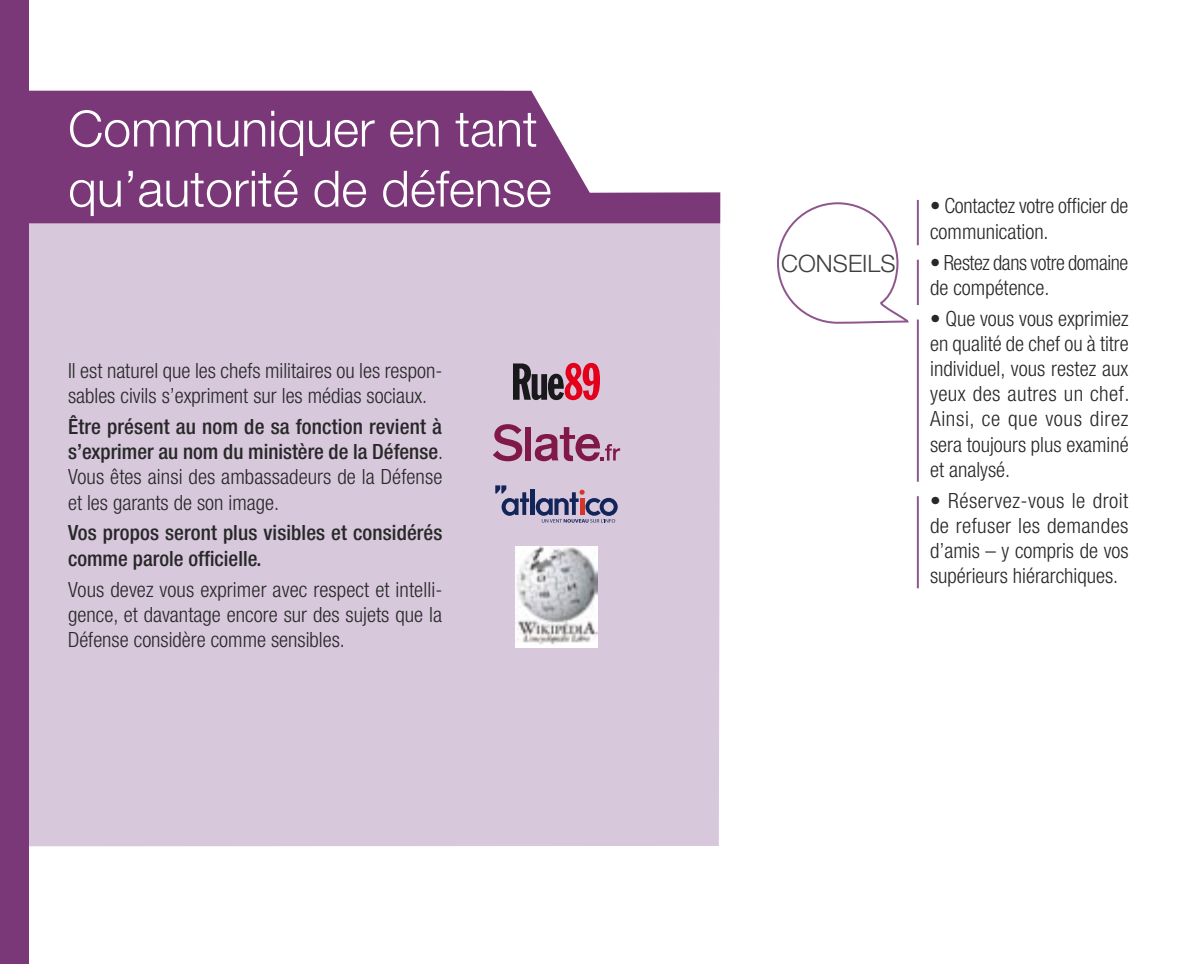
<style>
.page{position:relative;width:1191px;height:964px;background:#fff}
.page>*{position:absolute;margin:0;border:0;box-sizing:border-box;transform-origin:0 0}
.t1{font:300 50px/60px "Helvetica Neue LT Std";color:#fff}
.t2{font:300 24px "Helvetica Neue LT Std";color:#3e3e40}
.t3{font:300 condensed 21px/25.2px "Helvetica Neue LT Std";color:#282829;text-align:justify}
.t4{font:500 condensed 21px/25.2px "Helvetica Neue LT Std";color:#282829;text-align:justify}
.t5{font:300 condensed 21px/25.2px "Helvetica Neue LT Std";letter-spacing:-.02em;color:#282829}
.s1{font-weight:300}
</style>
<div class="page">
<div style="left:28px;top:223px;width:692px;height:623px;background:#d7c8dc"></div>
<svg style="left:777px;top:202px;width:132px;height:122px"></svg>
<hr style="left:917px;top:200px;width:2px;height:45px;background:#7a3878">
<div style="left:0;top:0;width:28px;height:964px;background:#7a3878"></div>
<svg style="left:513px;top:363px;width:87px;height:37px;background:#995868"></svg>
<svg style="left:493px;top:424px;width:29px;height:37px"></svg>
<div style="left:525px;top:427px;width:6px;height:33px;background:#801948"></div>
<svg style="left:535px;top:427px;width:85px;height:34px;background:#b483a1"></svg>
<img style="left:516px;top:547px;width:81px;height:101px">
<svg style="left:28px;top:91px;width:692px;height:132px;fill:#7a3878"></svg>
<hr style="left:917px;top:260px;width:2px;height:45px;background:#7a3878">
<hr style="left:917px;top:496px;width:2px;height:92px;background:#7a3878">
<hr style="left:917px;top:319px;width:2px;height:163px;background:#7a3878">
<hr style="left:530px;top:489px;width:4px;height:26px;background:#122559">
<svg style="left:495px;top:485px;width:34px;height:31px"></svg>
<svg style="left:536px;top:490px;width:81px;height:33px;background:#998fab"></svg>
<h1 class="t1" style="left:68px;top:98px;width:485px">Communiquer en tant qu’autorité de défense</h1>
<p class="t3" style="left:68px;top:358px;width:376px">Il est naturel que les chefs militaires ou les respon&shy;sables civils s’expriment sur les médias sociaux.</p>
<p class="t4" style="left:68px;top:414px;width:376px">Être présent au nom de sa fonction revient à s’exprimer au nom du ministère de la Défense<span class="s1">.<br>Vous êtes ainsi des ambassadeurs de la Défense et les garants de son image.</span></p>
<p class="t4" style="left:68px;top:520px;width:376px">Vos propos seront plus visibles et considérés comme parole officielle.</p>
<p class="t3" style="left:68px;top:576px;width:376px">Vous devez vous exprimer avec respect et intelli&shy;gence, et davantage encore sur des sujets que la Défense considère comme sensibles.</p>
<p class="t2" style="left:781px;top:249px;width:112px">Conseils</p>
<p class="t3" style="left:930px;top:193px;width:200px">• Contactez votre officier de communication.</p>
<p class="t5" style="left:930px;top:249px;width:200px">• Restez dans votre domaine de compétence.</p>
<p class="t3" style="left:930px;top:305px;width:201px">• Que vous vous exprimiez en qualité de chef ou à titre individuel, vous restez aux yeux des autres un chef.<br>Ainsi, ce que vous direz sera toujours plus examiné et analysé.</p>
<p class="t3" style="left:930px;top:487px;width:200px">• Réservez-vous le droit de refuser les demandes d’amis – y compris de vos supérieurs hiérarchiques.</p>
</div>
